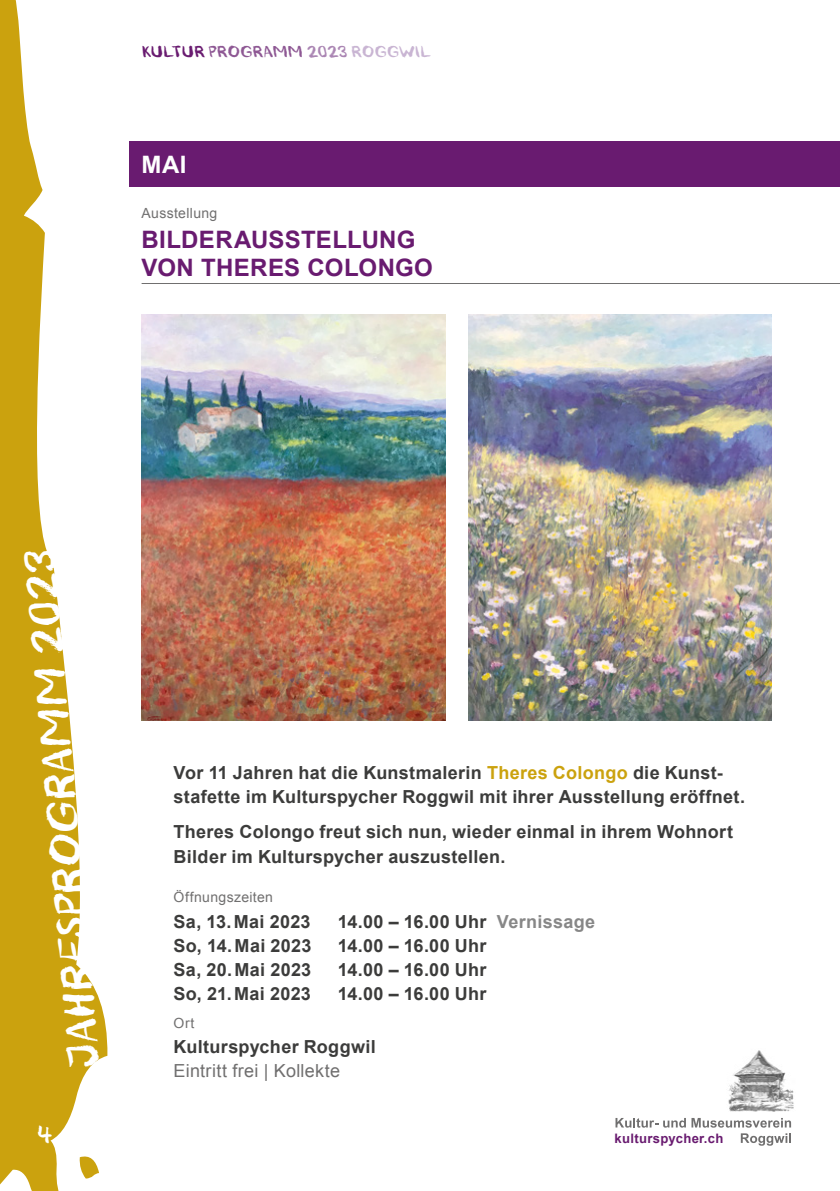
<style>
.page{position:relative;width:840px;height:1191px;background:#fff}
.page>*{position:absolute;margin:0;border:0;box-sizing:border-box;transform-origin:0 0}
.t1{font:38px "Blemished";color:#fff}
.t2{font:700 24px/28px "Arial";letter-spacing:.01em;color:#691b70}
.t3{font:700 24px "Arial";color:#fff}
.t4{font:italic 22px "Blemished";color:#fff}
.t5{font:700 18px/24px "Arial";letter-spacing:.015em;color:#3c3c3b}
.t6{font:18px "Arial";letter-spacing:.015em;color:#706f6f}
.t7{font:14px "Arial";letter-spacing:.025em;color:#706f6f}
.t8{font:italic 14px "Blemished";color:#8e5894}
.t9{font:700 13px "Arial";letter-spacing:.025em;color:#691b70}
.s1{color:#691b70}
.s2{color:#aa85b3}
.s3{color:#c9b5d3}
.s4{color:#cba20e}
.s5{color:#878787}
</style>
<div class="page">
<div style="left:129px;top:141px;width:710px;height:46px;background:#691b70"></div>
<img style="left:142px;top:315px;width:303px;height:405px">
<img style="left:468px;top:315px;width:302px;height:405px">
<svg style="left:0;top:0;width:108px;height:1191px;fill:#cba20e"></svg>
<hr style="left:141px;top:283px;width:698px;height:1px;background:#706f6f">
<img style="left:728px;top:1050px;width:66px;height:62px">
<svg style="left:615px;top:1118px;width:70px;height:9px"></svg>
<svg style="left:691px;top:1118px;width:99px;height:9px"></svg>
<svg style="left:740px;top:1133px;width:50px;height:12px"></svg>
<p class="t8" style="left:144px;top:42px;width:292px"><span class="s1">KULTUR</span> PROGRAMM <span class="s2">2023</span> <span class="s3">ROGGWIL</span></p>
<h2 class="t3" style="left:141px;top:148px;width:46px">MAI</h2>
<p class="t7" style="left:141px;top:204px;width:77px">Ausstellung</p>
<h2 class="t2" style="left:141px;top:227px;width:292px">BILDERAUSSTELLUNG<br>VON THERES COLONGO</h2>
<h1 class="t1" style="left:59px;top:1070px;width:523px;rotate:-95deg">JAHRESPROGRAMM 2023</h1>
<p class="t5" style="left:173px;top:761px;width:573px">Vor 11 Jahren hat die Kunstmalerin <span class="s4">Theres Colongo</span> die Kunst&shy;stafette im Kulturspycher Roggwil mit ihrer Ausstellung eröffnet.</p>
<p class="t5" style="left:173px;top:820px;width:560px">Theres Colongo freut sich nun, wieder einmal in ihrem Wohnort<br>Bilder im Kulturspycher auszustellen.</p>
<p class="t7" style="left:173px;top:887px;width:101px">Öffnungszeiten</p>
<p class="t5" style="left:173px;top:910px;width:138px">Sa, 13.Mai 2023</p>
<p class="t5" style="left:337px;top:910px;width:259px">14.00 – 16.00 Uhr <span class="s5">Vernissage</span></p>
<p class="t5" style="left:173px;top:934px;width:139px">So, 14.Mai 2023</p>
<p class="t5" style="left:337px;top:934px;width:150px">14.00 – 16.00 Uhr</p>
<p class="t5" style="left:173px;top:958px;width:139px">Sa, 20.Mai 2023</p>
<p class="t5" style="left:337px;top:958px;width:150px">14.00 – 16.00 Uhr</p>
<p class="t5" style="left:173px;top:981px;width:139px">So, 21.Mai 2023</p>
<p class="t5" style="left:337px;top:981px;width:150px">14.00 – 16.00 Uhr</p>
<p class="t7" style="left:173px;top:1013px;width:22px">Ort</p>
<p class="t5" style="left:173px;top:1035px;width:203px">Kulturspycher Roggwil</p>
<p class="t6" style="left:173px;top:1059px;width:168px">Eintritt frei | Kollekte</p>
<p class="t4" style="left:40px;top:1119px;width:22px">4</p>
<p class="t9" style="left:614px;top:1129px;width:110px">kulturspycher.ch</p>
</div>
